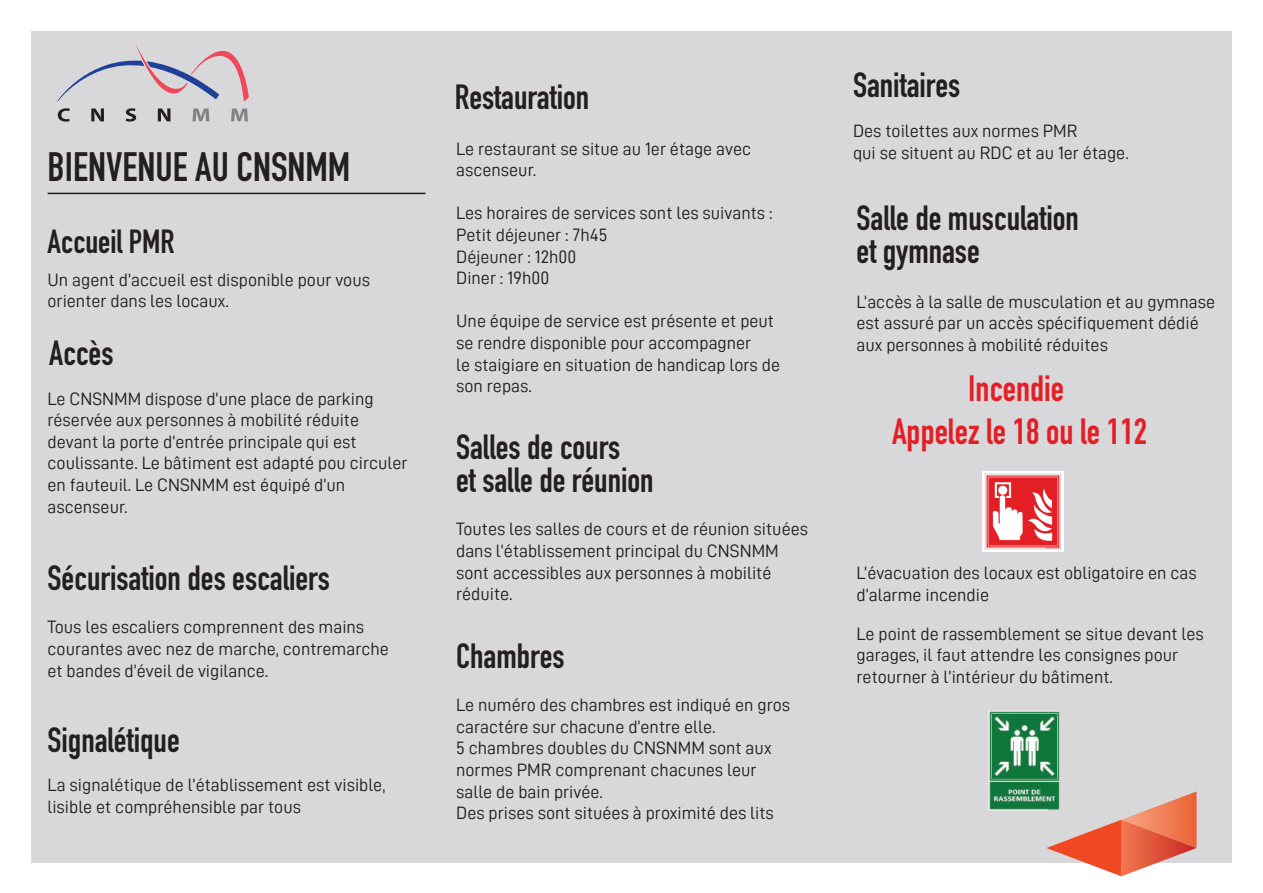
<style>
.page{position:relative;width:1263px;height:893px;background:#fff}
.page>*{position:absolute;margin:0;border:0;box-sizing:border-box;transform-origin:0 0}
.t1{font:700 40.5px "DIN Condensed";color:#231f20}
.t2{font:700 36px/43.2px "DIN Condensed";color:#e31e25;text-align:center}
.t3{font:700 34.5px/33px "DIN Condensed";color:#231f20}
.t4{font:700 33px "DIN Condensed";color:#231f20}
.t5{font:18px/21.6px "D DIN";color:#231f20}
</style>
<div class="page">
<div style="left:31px;top:31px;width:1201px;height:831px;background:#d8d8da"></div>
<img style="left:989px;top:711px;width:71px;height:99px">
<img style="left:983px;top:471px;width:80px;height:81px">
<hr style="left:48px;top:193px;width:377px;height:1px;background:#231f20">
<svg style="left:57px;top:45px;width:192px;height:77px"></svg>
<svg style="left:1046px;top:791px;width:150px;height:85px"></svg>
<h1 class="t1" style="left:48px;top:139px;width:304px">BIENVENUE AU CNSNMM</h1>
<h3 class="t4" style="left:48px;top:219px;width:129px">Accueil PMR</h3>
<p class="t5" style="left:48px;top:268px;width:324px">Un agent d’accueil est disponible pour vous orienter dans les locaux.</p>
<h3 class="t3" style="left:49px;top:336px;width:66px">Accès</h3>
<p class="t5" style="left:48px;top:387px;width:362px">Le CNSNMM dispose d’une place de parking réservée aux personnes à mobilité réduite devant la porte d’entrée principale qui est coulissante. Le bâtiment est adapté pou circuler en fauteuil. Le CNSNMM est équipé d’un ascenseur.</p>
<h3 class="t3" style="left:48px;top:561px;width:284px">Sécurisation des escaliers</h3>
<p class="t5" style="left:48px;top:616px;width:343px">Tous les escaliers comprennent des mains courantes avec nez de marche, contremarche et bandes d’éveil de vigilance.</p>
<h3 class="t3" style="left:48px;top:723px;width:134px">Signalétique</h3>
<p class="t5" style="left:48px;top:774px;width:339px">La signalétique de l’établissement est visible, lisible et compréhensible par tous</p>
<h3 class="t3" style="left:455px;top:80px;width:136px">Restauration</h3>
<p class="t5" style="left:456px;top:137px;width:297px">Le restaurant se situe au 1er étage avec ascenseur.</p>
<p class="t5" style="left:456px;top:202px;width:318px">Les horaires de services sont les suivants :<br>Petit déjeuner : 7h45<br>Déjeuner : 12h00<br>Diner : 19h00</p>
<p class="t5" style="left:456px;top:310px;width:325px">Une équipe de service est présente et peut se rendre disponible pour accompagner<br>le staigiare en situation de handicap lors de son repas.</p>
<h3 class="t3" style="left:456px;top:430px;width:199px">Salles de cours<br>et salle de réunion</h3>
<p class="t5" style="left:456px;top:518px;width:353px">Toutes les salles de cours et de réunion situées dans l’établissement principal du CNSNMM sont accessibles aux personnes à mobilité réduite.</p>
<h3 class="t3" style="left:456px;top:639px;width:110px">Chambres</h3>
<p class="t5" style="left:456px;top:694px;width:335px">Le numéro des chambres est indiqué en gros caractére sur chacune d’entre elle.<br>5 chambres doubles du CNSNMM sont aux normes PMR comprenant chacunes leur salle de bain privée.<br>Des prises sont situées à proximité des lits</p>
<h3 class="t3" style="left:853px;top:69px;width:109px">Sanitaires</h3>
<p class="t5" style="left:853px;top:120px;width:277px">Des toilettes aux normes PMR<br>qui se situent au RDC et au 1er étage.</p>
<h3 class="t3" style="left:856px;top:201px;width:224px">Salle de musculation et gymnase</h3>
<p class="t5" style="left:856px;top:290px;width:360px">L’accès à la salle de musculation et au gymnase est assuré par un accès spécifiquement dédié aux personnes à mobilité réduites</p>
<h2 class="t2" style="left:892px;top:366px;width:257px">Incendie<br>Appelez le 18 ou le 112</h2>
<p class="t5" style="left:856px;top:562px;width:342px">L’évacuation des locaux est obligatoire en cas d’alarme incendie</p>
<p class="t5" style="left:856px;top:622px;width:349px">Le point de rassemblement se situe devant les garages, il faut attendre les consignes pour retourner à l’intérieur du bâtiment.</p>
</div>
